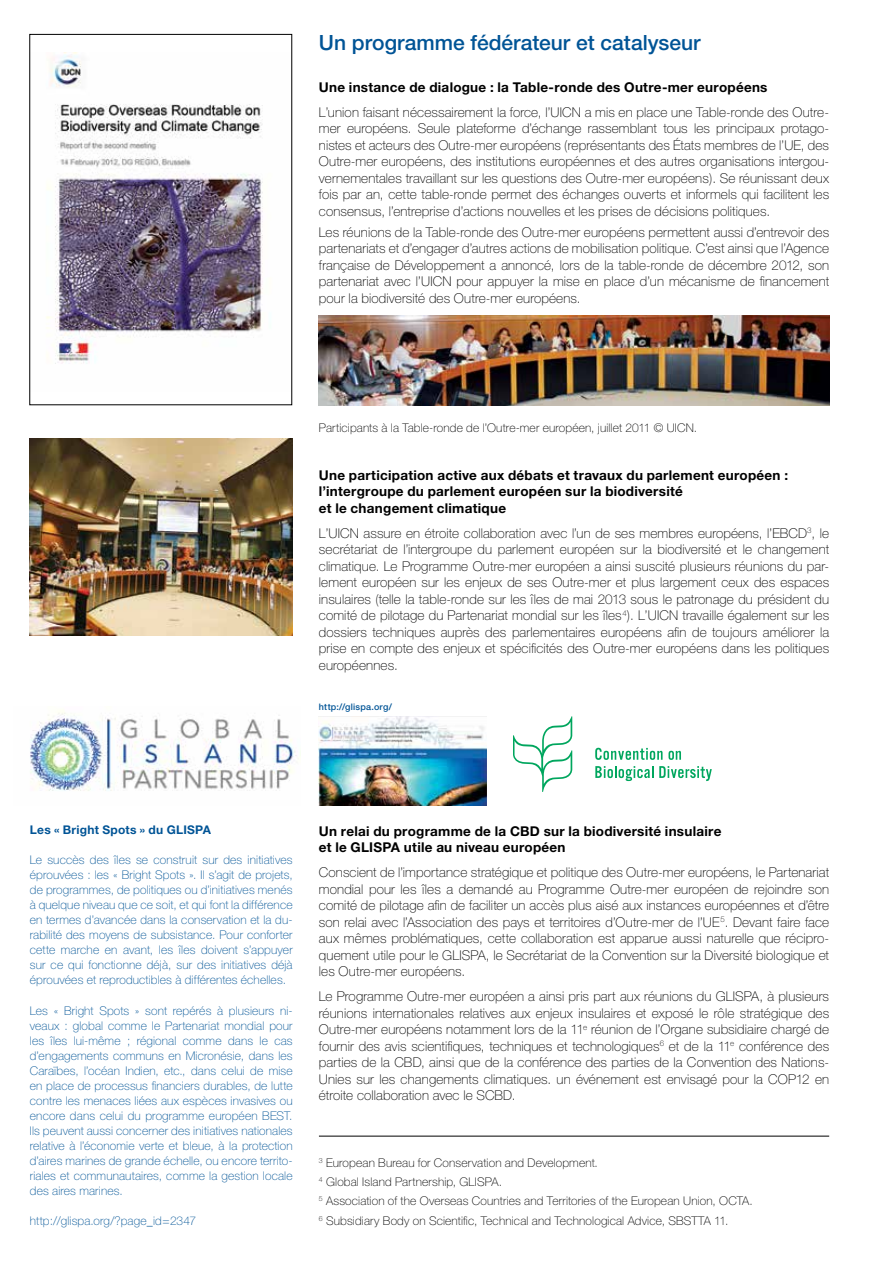
<style>
.page{position:relative;width:893px;height:1263px;background:#fff}
.page>*{position:absolute;margin:0;border:0;box-sizing:border-box;transform-origin:0 0}
.t1{font:500 21px "Helvetica Neue";color:#005496}
.t2{font:100 13.5px/16.5px "Helvetica Neue";letter-spacing:.01em;color:#000;text-align:justify}
.t3{font:700 13.5px/16.5px "Helvetica Neue";letter-spacing:.02em;color:#000}
.t4{font:100 12px/15px "Helvetica Neue";letter-spacing:.01em;color:#005496;text-align:justify}
.t5{font:100 12px/19.2px "Helvetica Neue";letter-spacing:.015em;color:#000}
.t6{font:700 12px "Helvetica Neue";letter-spacing:.025em;color:#005496}
.t7{font:500 9px "Helvetica Neue";letter-spacing:.025em;color:#005496}
</style>
<div class="page">
<img style="left:319px;top:717px;width:168px;height:89px">
<hr style="left:319px;top:1136px;width:510px;height:1px;background:#000">
<img style="left:46px;top:52px;width:217px;height:312px">
<img style="left:30px;top:710px;width:269px;height:81px">
<img style="left:319px;top:315px;width:510px;height:90px">
<svg style="left:513px;top:716px;width:59px;height:76px"></svg>
<svg style="left:595px;top:748px;width:86px;height:12px"></svg>
<svg style="left:595px;top:766px;width:58px;height:15px"></svg>
<svg style="left:659px;top:766px;width:53px;height:15px"></svg>
<img style="left:30px;top:439px;width:262px;height:197px">
<h1 class="t1" style="left:319px;top:30px;width:383px">Un programme fédérateur et catalyseur</h1>
<p class="t3" style="left:319px;top:79px;width:450px">Une instance de dialogue : la Table-ronde des Outre-mer européens</p>
<p class="t2" style="left:319px;top:104px;width:512px">L’union faisant nécessairement la force, l’UICN a mis en place une Table-ronde des Outre&shy;mer européens. Seule plateforme d’échange rassemblant tous les principaux protago&shy;nistes et acteurs des Outre-mer européens (représentants des États membres de l’UE, des Outre-mer européens, des institutions européennes et des autres organisations intergou&shy;vernementales travaillant sur les questions des Outre-mer européens). Se réunissant deux fois par an, cette table-ronde permet des échanges ouverts et informels qui facilitent les consensus, l’entreprise d’actions nouvelles et les prises de décisions politiques.</p>
<p class="t2" style="left:319px;top:224px;width:512px">Les réunions de la Table-ronde des Outre-mer européens permettent aussi d’entrevoir des partenariats et d’engager d’autres actions de mobilisation politique. C’est ainsi que l’Agence française de Développement a annoncé, lors de la table-ronde de décembre 2012, son partenariat avec l’UICN pour appuyer la mise en place d’un mécanisme de financement pour la biodiversité des Outre-mer européens.</p>
<p class="t5" style="left:319px;top:418px;width:380px">Participants à la Table-ronde de l’Outre-mer européen, juillet 2011 © UICN.</p>
<p class="t3" style="left:319px;top:466px;width:471px">Une participation active aux débats et travaux du parlement européen : l’intergroupe du parlement européen sur la biodiversité<br>et le changement climatique</p>
<p class="t2" style="left:319px;top:524px;width:512px">L’UICN assure en étroite collaboration avec l’un de ses membres européens, l’EBCD<sup>3</sup>, le secrétariat de l’intergroupe du parlement européen sur la biodiversité et le changement climatique. Le Programme Outre-mer européen a ainsi suscité plusieurs réunions du par&shy;lement européen sur les enjeux de ses Outre-mer et plus largement ceux des espaces insulaires (telle la table-ronde sur les îles de mai 2013 sous le patronage du président du comité de pilotage du Partenariat mondial sur les îles<sup>4</sup>). L’UICN travaille également sur les dossiers techniques auprès des parlementaires européens afin de toujours améliorer la prise en compte des enjeux et spécificités des Outre-mer européens dans les politiques européennes.</p>
<p class="t7" style="left:319px;top:701px;width:75px">http://glispa.org/</p>
<p class="t6" style="left:30px;top:823px;width:183px">Les « Bright Spots » du GLISPA</p>
<p class="t4" style="left:30px;top:853px;width:264px">Le succès des îles se construit sur des initiatives éprouvées : les « Bright Spots ». Il s’agit de projets, de programmes, de politiques ou d’initiatives menés à quelque niveau que ce soit, et qui font la différence en termes d’avancée dans la conservation et la du&shy;rabilité des moyens de subsistance. Pour conforter cette marche en avant, les îles doivent s’appuyer sur ce qui fonctionne déjà, sur des initiatives déjà éprouvées et reproductibles à différentes échelles.</p>
<p class="t4" style="left:30px;top:1003px;width:264px;text-align:left">Les « Bright Spots » sont repérés à plusieurs ni&shy;veaux : global comme le Partenariat mondial pour les îles lui-même ; régional comme dans le cas d’engagements communs en Micronésie, dans les Caraïbes, l’océan Indien, etc., dans celui de mise en place de processus financiers durables, de lutte contre les menaces liées aux espèces invasives ou encore dans celui du programme européen BEST.<br>Ils peuvent aussi concerner des initiatives nationales relative à l’économie verte et bleue, à la protection d’aires marines de grande échelle, ou encore territo&shy;riales et communautaires, comme la gestion locale des aires marines.</p>
<p class="t4" style="left:30px;top:1213px;width:168px">http://glispa.org/?page_id=2347</p>
<p class="t3" style="left:319px;top:822px;width:404px">Un relai du programme de la CBD sur la biodiversité insulaire et le GLISPA utile au niveau européen</p>
<p class="t2" style="left:319px;top:864px;width:512px">Conscient de l’importance stratégique et politique des Outre-mer européens, le Partenariat mondial pour les îles a demandé au Programme Outre-mer européen de rejoindre son comité de pilotage afin de faciliter un accès plus aisé aux instances européennes et d’être son relai avec l’Association des pays et territoires d’Outre-mer de l’UE<sup>5</sup>. Devant faire face aux mêmes problématiques, cette collaboration est apparue aussi naturelle que récipro&shy;quement utile pour le GLISPA, le Secrétariat de la Convention sur la Diversité biologique et les Outre-mer européens.</p>
<p class="t2" style="left:319px;top:988px;width:512px">Le Programme Outre-mer européen a ainsi pris part aux réunions du GLISPA, à plusieurs réunions internationales relatives aux enjeux insulaires et exposé le rôle stratégique des Outre-mer européens notamment lors de la 11<sup>e</sup> réunion de l’Organe subsidiaire chargé de fournir des avis scientifiques, techniques et technologiques<sup>6</sup> et de la 11<sup>e</sup> conférence des parties de la CBD, ainsi que de la conférence des parties de la Convention des Nations-Unies sur les changements climatiques. un événement est envisagé pour la COP12 en étroite collaboration avec le SCBD.</p>
<p class="t5" style="left:319px;top:1153px;width:435px"><sup>3</sup> European Bureau for Conservation and Development.<br><sup>4</sup> Global Island Partnership, GLISPA.<br><sup>5</sup> Association of the Overseas Countries and Territories of the European Union, OCTA.<br><sup>6</sup> Subsidiary Body on Scientific, Technical and Technological Advice, SBSTTA 11.</p>
</div>
